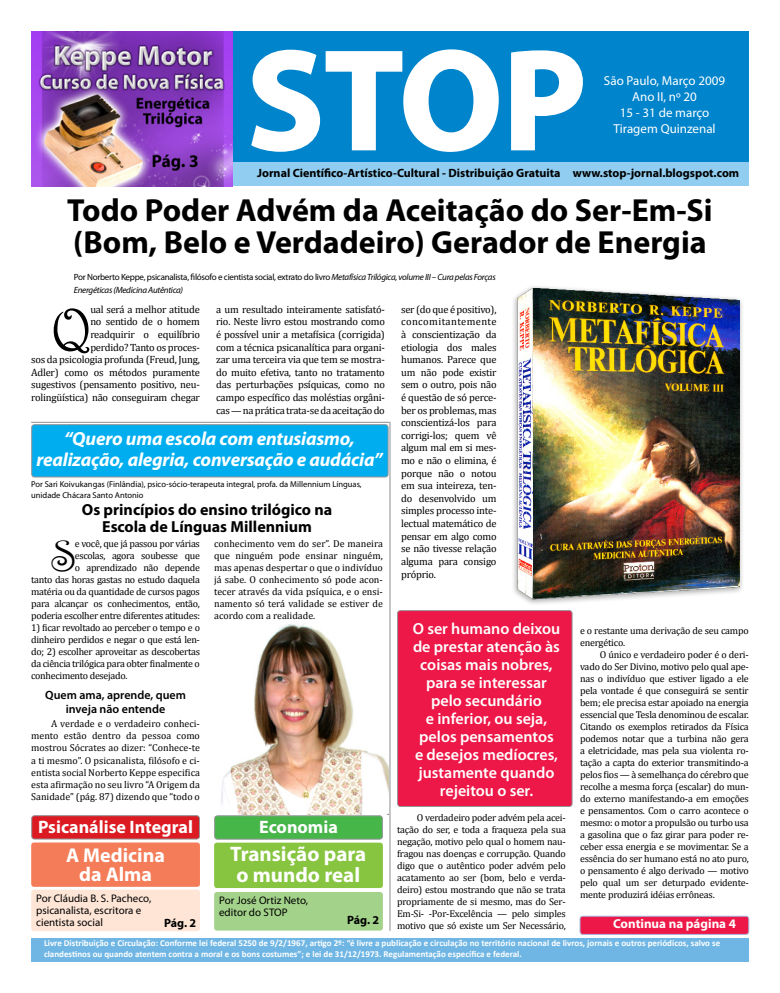
<style>
.page{position:relative;width:780px;height:993px;background:#fff}
.page>*{position:absolute;margin:0;border:0;box-sizing:border-box;transform-origin:0 0}
.t1{font:700 144px "Myriad Pro";color:#fff}
.t2{font:60.3px "Harrington";color:#000}
.t3{font:43.6px "Harrington";color:#000}
.t4{font:700 32px/32px "Myriad Pro";color:#000}
.t5{font:700 21px/21px "Myriad Pro";color:#fff}
.t6{font:700 20px/19px "Myriad Pro";color:#fff;text-align:center}
.t7{font:italic 700 19px/21px "Myriad Pro";letter-spacing:-.01em;color:#fff;text-align:center}
.t8{font:700 18px "Myriad Pro";color:#fff}
.t9{font:600 16px/18px "Myriad Pro";color:#fff;text-align:center}
.t10{font:700 16px/17px "Myriad Pro";color:#000;text-align:center}
.t11{font:13px/16.2px "Myriad Pro";color:#fff;text-align:center}
.t12{font:700 13px "Myriad Pro";color:#fff}
.t13{font:700 12px "Myriad Pro";color:#000}
.t14{font:600 12px/14px "Myriad Pro";color:#000;text-align:center}
.t15{font:11px/12px "Myriad Pro";color:#000}
.t16{font:10.5px/12.6px "Cambria";letter-spacing:-.02em;color:#000;text-align:justify}
.t17{font:10px/12px "Cambria";letter-spacing:-.03em;color:#000;text-align:justify}
.t18{font:700 9px/11px "Calibri";color:#fff}
.t19{font:italic 9px/13px "Myriad Pro";letter-spacing:-.03em;color:#000}
.t20{font:8.5px/11px "Myriad Pro";color:#000}
.s1{font-style:normal}
</style>
<div class="page">
<div style="left:580px;top:915px;width:168px;height:19px;background:#ed1847;border-radius:3px"></div>
<div style="left:579px;top:915px;width:170px;height:19px;border:1px solid #a8b2da;border-radius:3px"></div>
<div style="left:31px;top:889px;width:169px;height:41px;background:#fee5d6;border-radius:3px"></div>
<div style="left:31px;top:31px;width:717px;height:155px;background:#0084cb"></div>
<div style="left:31px;top:162px;width:717px;height:24px;background:#90cdf0"></div>
<div style="left:31px;top:937px;width:717px;height:24px;background:#6fb6e4"></div>
<svg style="left:251px;top:49px;width:248px;height:103px"></svg>
<svg style="left:511px;top:50px;width:72px;height:101px"></svg>
<div style="left:31px;top:842px;width:169px;height:44px;background:#f47c58;border-radius:3px"></div>
<div style="left:32px;top:815px;width:167px;height:23px;background:#db1a21;border-radius:3px"></div>
<div style="left:31px;top:814px;width:169px;height:25px;border:1px solid #939598;border-radius:3px"></div>
<div style="left:214px;top:891px;width:169px;height:39px;background:#a3d28a;border-radius:3px"></div>
<div style="left:214px;top:842px;width:169px;height:45px;background:#87c540;border-radius:3px"></div>
<div style="left:215px;top:815px;width:167px;height:23px;background:#47b649;border-radius:3px"></div>
<div style="left:214px;top:815px;width:169px;height:24px;border:1px solid #939598;border-radius:3px"></div>
<hr style="left:389px;top:421px;width:1px;height:509px;background:#8b8d90">
<div style="left:32px;top:424px;width:356px;height:53px;background:#00aeef;border-radius:3px"></div>
<div style="left:31px;top:424px;width:357px;height:53px;border:1px solid #939598;border-radius:3px"></div>
<hr style="left:31px;top:421px;width:358px;height:1px;background:#8b8d90">
<img style="left:513px;top:286px;width:229px;height:325px">
<div style="left:397px;top:610px;width:175px;height:196px;background:#ed1847;border-radius:3px"></div>
<div style="left:397px;top:610px;width:175px;height:196px;border:1px solid #939598;border-radius:3px"></div>
<img style="left:31px;top:31px;width:201px;height:155px">
<img style="left:221px;top:624px;width:167px;height:190px">
<h1 class="t1" style="left:247px;top:7px;width:341px">STOP</h1>
<h3 class="t11" style="left:604px;top:72px;width:123px">São Paulo, Março 2009<br>Ano II, nº 20<br>15 - 31 de março</h3>
<h3 class="t11" style="left:613px;top:120px;width:104px">Tiragem Quinzenal</h3>
<p class="t13" style="left:257px;top:165px;width:483px">Jornal Científico-Artístico-Cultural - Distribuição Gratuita www.stop-jornal.blogspot.com</p>
<h3 class="t4" style="left:67px;top:193px;width:647px">Todo Poder Advém da Aceitação do Ser-Em-Si (Bom, Belo e Verdadeiro) Gerador de Energia</h3>
<p class="t19" style="left:74px;top:270px;width:423px"><span class="s1">Por Norberto Keppe, psicanalista, filósofo e cientista social, extrato do livro</span> Metafísica Trilógica, volume III – Cura pelas Forças<br>Energéticas (Medicina Autêntica)</p>
<h2 class="t2" style="left:51px;top:293px;width:42px">Q</h2>
<p class="t16" style="left:216px;top:303px;width:170px">a um resultado inteiramente satisfató&shy;rio. Neste livro estou mostrando como é possível unir a metafísica (corrigida) com a técnica psicanalítica para organi&shy;zar uma terceira via que tem se mostra&shy;do muito efetiva, tanto no tratamento das perturbações psíquicas, como no campo específico das moléstias orgâni&shy;cas — na prática trata-se da aceitação do</p>
<p class="t16" style="left:401px;top:303px;width:97px">ser (do que é positivo), concomitantemente à conscientização da etiologia dos males humanos. Parece que um não pode existir sem o outro, pois não é questão de só perce&shy;ber os problemas, mas conscientizá-los para corrigi-los; quem vê algum mal em si mes&shy;mo e não o elimina, é porque não o notou em sua inteireza, ten&shy;do desenvolvido um simples processo inte&shy;lectual matemático de pensar em algo como se não tivesse relação alguma para consigo próprio.</p>
<p class="t16" style="left:31px;top:303px;width:170px;text-align:right">ual será a melhor atitude<br>no sentido de o homem<br>readquirir o equilíbrio<br>perdido? Tanto os proces-<br>sos da psicologia profunda (Freud, Jung,<br>Adler) como os métodos puramente sugestivos (pensamento positivo, neu&shy;rolingüística) não conseguiram chegar</p>
<h3 class="t7" style="left:36px;top:427px;width:348px">“Quero uma escola com entusiasmo, realização, alegria, conversação e audácia”</h3>
<p class="t20" style="left:31px;top:478px;width:332px">Por Sari Koivukangas (Finlândia), psico-sócio-terapeuta integral, profa. da Millennium Línguas, unidade Chácara Santo Antonio</p>
<h3 class="t10" style="left:82px;top:501px;width:252px">Os princípios do ensino trilógico na<br>Escola de Línguas Millennium</h3>
<p class="t17" style="left:31px;top:537px;width:170px;text-align:right">e você, que já passou por várias<br>escolas, agora soubesse que<br>o aprendizado não depende<br>tanto das horas gastas no estudo daquela matéria ou da quantidade de cursos pagos para alcançar os conhecimentos, então, poderia escolher entre diferentes atitudes:</p>
<p class="t17" style="left:31px;top:621px;width:170px">1) ficar revoltado ao perceber o tempo e o dinheiro perdidos e negar o que está len&shy;do; 2) escolher aproveitar as descobertas da ciência trilógica para obter finalmente o conhecimento desejado.</p>
<p class="t14" style="left:45px;top:687px;width:142px">Quem ama, aprende, quem inveja não entende</p>
<p class="t17" style="left:31px;top:717px;width:170px;text-indent:20px">A verdade e o verdadeiro conheci&shy;mento estão dentro da pessoa como mostrou Sócrates ao dizer: “Conhece-te a ti mesmo”. O psicanalista, filósofo e ci&shy;entista social Norberto Keppe especifica esta afirmação no seu livro “A Origem da Sanidade” (pág. 87) dizendo que “todo o</p>
<p class="t17" style="left:214px;top:537px;width:170px">conhecimento vem do ser”. De maneira que ninguém pode ensinar ninguém, mas apenas despertar o que o indivíduo já sabe. O conhecimento só pode acon&shy;tecer através da vida psíquica, e o ensi&shy;namento só terá validade se estiver de acordo com a realidade.</p>
<h3 class="t3" style="left:51px;top:529px;width:27px">S</h3>
<h3 class="t9" style="left:413px;top:618px;width:149px">O ser humano deixou de prestar atenção às coisas mais nobres, para se interessar pelo secundário<br>e inferior, ou seja, pelos pensamentos<br>e desejos medíocres, justamente quando rejeitou o ser.</h3>
<h3 class="t8" style="left:38px;top:815px;width:156px">Psicanálise Integral</h3>
<h3 class="t6" style="left:66px;top:844px;width:100px">A Medicina da Alma</h3>
<p class="t15" style="left:36px;top:891px;width:117px">Por Cláudia B. S. Pacheco, psicanalista, escritora e cientista social</p>
<p class="t13" style="left:164px;top:914px;width:34px">Pág. 2</p>
<h3 class="t8" style="left:259px;top:815px;width:80px">Economia</h3>
<h3 class="t5" style="left:230px;top:842px;width:137px">Transição para o mundo real</h3>
<p class="t15" style="left:219px;top:894px;width:90px">Por José Ortiz Neto, editor do STOP</p>
<p class="t13" style="left:347px;top:911px;width:34px">Pág. 2</p>
<p class="t17" style="left:397px;top:811px;width:170px;text-indent:20px">O verdadeiro poder advém pela acei&shy;tação do ser, e toda a fraqueza pela sua negação, motivo pelo qual o homem nau&shy;fragou nas doenças e corrupção. Quando digo que o autêntico poder advém pelo acatamento ao ser (bom, belo e verda&shy;deiro) estou mostrando que não se trata propriamente de si mesmo, mas do Ser-Em-Si- -Por-Excelência — pelo simples motivo que só existe um Ser Necessário,</p>
<p class="t17" style="left:580px;top:624px;width:170px">e o restante uma derivação de seu campo energético.</p>
<p class="t17" style="left:580px;top:648px;width:170px;text-indent:20px">O único e verdadeiro poder é o deri&shy;vado do Ser Divino, motivo pelo qual ape&shy;nas o indivíduo que estiver ligado a ele pela vontade é que conseguirá se sentir bem; ele precisa estar apoiado na energia essencial que Tesla denominou de escalar.<br>Citando os exemplos retirados da Física podemos notar que a turbina não gera a eletricidade, mas pela sua violenta ro&shy;tação a capta do exterior transmitindo-a pelos fios — à semelhança do cérebro que recolhe a mesma força (escalar) do mun&shy;do externo manifestando-a em emoções e pensamentos. Com o carro acontece o mesmo: o motor a propulsão ou turbo usa a gasolina que o faz girar para poder re&shy;ceber essa energia e se movimentar. Se a essência do ser humano está no ato puro, o pensamento é algo derivado — motivo pelo qual um ser deturpado evidente&shy;mente produzirá idéias errôneas.</p>
<h3 class="t12" style="left:613px;top:915px;width:124px">Continua na página 4</h3>
<p class="t18" style="left:44px;top:937px;width:677px">Livre Distribuição e Circulação: Conforme lei federal 5250 de 9/2/1967, artigo 2º: “é livre a publicação e circulação no território nacional de livros, jornais e outros periódicos, salvo se clandestinos ou quando atentem contra a moral e os bons costumes”; e lei de 31/12/1973. Regulamentação específica e federal.</p>
</div>
